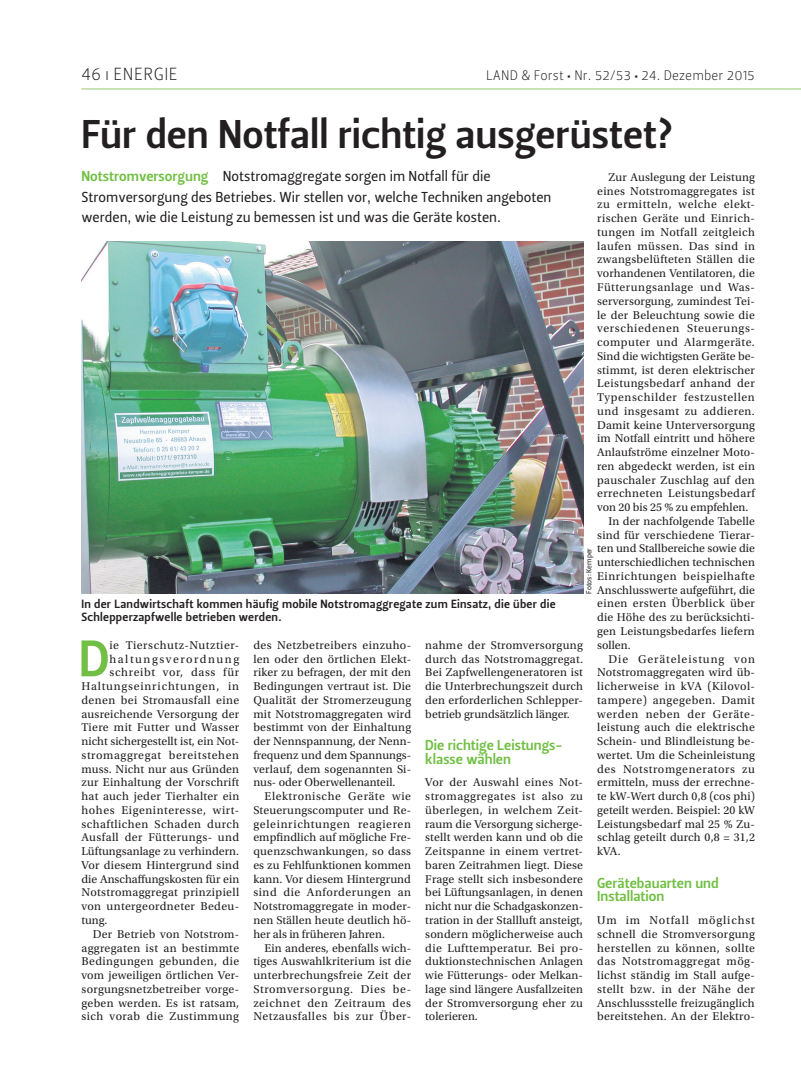
<style>
.page{position:relative;width:801px;height:1085px;background:#fff}
.page>*{position:absolute;margin:0;border:0;box-sizing:border-box;transform-origin:0 0}
.t1{font:51.12px "Leitura Sans Grot 3";color:#71bf44}
.t2{font:40px "Leitura Sans Grot 3";color:#231f20}
.t3{font:17.5px "Leitura Sans Grot 1";letter-spacing:.035em;color:#231f20}
.t4{font:14.38px/20.6px "Leitura Sans Grot 2";color:#231f20}
.t5{font:14.38px/13.8px "Leitura Sans Grot 3";color:#71bf44}
.t6{font:13.75px "Leitura Sans Grot 1";letter-spacing:.01em;color:#231f20}
.t7{font:11.88px/13.8px "Utopia Std";letter-spacing:.02em;color:#231f20;text-align:justify}
.t8{font:11.88px "Utopia Std";color:#231f20}
.t9{font:11.88px "Utopia Std";letter-spacing:.045em;color:#231f20}
.t10{font:11.88px/13.8px "Leitura Sans Grot 3";letter-spacing:.02em;color:#231f20}
.t11{font:11.88px "Utopia Std";letter-spacing:.04em;color:#231f20}
.t12{font:11.88px "Utopia Std";letter-spacing:.05em;color:#231f20}
.t13{font:11.88px "Utopia Std";letter-spacing:.055em;color:#231f20}
.t14{font:11.88px "Utopia Std";letter-spacing:.07em;color:#231f20}
.t15{font:11.88px "Utopia Std";letter-spacing:.08em;color:#231f20}
.t16{font:11.88px "Utopia Std";letter-spacing:.13em;color:#231f20}
.t17{font:7.5px "Leitura Sans Grot 2";color:#231f20}
.s1{font-family:"Leitura Sans Grot 3";color:#71bf44}
</style>
<div class="page">
<hr style="left:81px;top:88px;width:709px;height:2px;background:#aad489">
<svg style="left:790px;top:88px;width:11px;height:2px"></svg>
<img style="left:81px;top:241px;width:503px;height:352px">
<h3 class="t3" style="left:81px;top:62px;width:98px">46 ı energie</h3>
<p class="t6" style="left:486px;top:66px;width:270px">LAND &amp; Forst • Nr. 52/53 • 24. Dezember 2015</p>
<h2 class="t2" style="left:81px;top:107px;width:594px">Für den Notfall richtig ausgerüstet?</h2>
<p class="t4" style="left:81px;top:166px;width:471px"><span class="s1">Notstromversorgung</span> Notstromaggregate sorgen im Notfall für die<br>Stromversorgung des Betriebes. Wir stellen vor, welche Techniken angeboten werden, wie die Leistung zu bemessen ist und was die Geräte kosten.</p>
<p class="t7" style="left:608px;top:170px;width:148px">Zur Auslegung der Leistung</p>
<p class="t7" style="left:597px;top:184px;width:159px">eines Notstromaggregates ist</p>
<p class="t9" style="left:597px;top:198px;width:159px">zu ermitteln, welche elekt-</p>
<p class="t7" style="left:597px;top:212px;width:159px">rischen Geräte und Einrich-</p>
<p class="t7" style="left:597px;top:225px;width:159px">tungen im Notfall zeitgleich</p>
<p class="t11" style="left:597px;top:239px;width:159px">laufen müssen. Das sind in</p>
<p class="t7" style="left:597px;top:253px;width:159px">zwangsbelüfteten Ställen die</p>
<p class="t7" style="left:597px;top:267px;width:159px">vorhandenen Ventilatoren, die</p>
<p class="t9" style="left:597px;top:281px;width:159px">Fütterungsanlage und Was-</p>
<p class="t7" style="left:597px;top:294px;width:159px">serversorgung, zumindest Tei-</p>
<p class="t7" style="left:597px;top:308px;width:159px">le der Beleuchtung sowie die</p>
<p class="t13" style="left:597px;top:322px;width:159px">verschiedenen Steuerungs-</p>
<p class="t11" style="left:597px;top:336px;width:159px">computer und Alarmgeräte.</p>
<p class="t8" style="left:597px;top:349px;width:159px">Sind die wichtigsten Geräte be-</p>
<p class="t7" style="left:597px;top:363px;width:159px">stimmt, ist deren elektrischer</p>
<p class="t7" style="left:597px;top:377px;width:159px">Leistungsbedarf anhand der</p>
<p class="t12" style="left:597px;top:391px;width:159px">Typenschilder festzustellen</p>
<p class="t7" style="left:597px;top:404px;width:159px">und insgesamt zu addieren.</p>
<p class="t7" style="left:597px;top:418px;width:159px">Damit keine Unterversorgung</p>
<p class="t7" style="left:597px;top:432px;width:159px">im Notfall eintritt und höhere</p>
<p class="t7" style="left:597px;top:445px;width:159px">Anlaufströme einzelner Moto-</p>
<p class="t7" style="left:597px;top:459px;width:159px">ren abgedeckt werden, ist ein</p>
<p class="t7" style="left:597px;top:473px;width:159px">pauschaler Zuschlag auf den</p>
<p class="t7" style="left:597px;top:487px;width:159px">errechneten Leistungsbedarf</p>
<p class="t8" style="left:597px;top:501px;width:153px">von 20 bis 25 % zu empfehlen.</p>
<p class="t7" style="left:608px;top:514px;width:148px">In der nachfolgende Tabelle</p>
<p class="t7" style="left:597px;top:528px;width:159px">sind für verschiedene Tierar-</p>
<p class="t8" style="left:597px;top:542px;width:159px">ten und Stallbereiche sowie die</p>
<p class="t8" style="left:597px;top:556px;width:159px">unterschiedlichen technischen</p>
<p class="t9" style="left:597px;top:569px;width:159px">Einrichtungen beispielhafte</p>
<p class="t7" style="left:597px;top:583px;width:159px">Anschlusswerte aufgeführt, die</p>
<p class="t7" style="left:597px;top:597px;width:159px">einen ersten Überblick über</p>
<p class="t7" style="left:597px;top:610px;width:159px">die Höhe des zu berücksichti-</p>
<p class="t7" style="left:597px;top:624px;width:159px">gen Leistungsbedarfes liefern</p>
<p class="t7" style="left:597px;top:638px;width:35px">sollen.</p>
<p class="t15" style="left:608px;top:652px;width:148px">Die Geräteleistung von</p>
<p class="t7" style="left:597px;top:665px;width:159px">Notstromaggregaten wird üb-</p>
<p class="t7" style="left:597px;top:679px;width:159px">licherweise in kVA (Kilovol-</p>
<p class="t7" style="left:597px;top:693px;width:159px">tampere) angegeben. Damit</p>
<p class="t12" style="left:597px;top:707px;width:159px">werden neben der Geräte-</p>
<p class="t7" style="left:597px;top:720px;width:159px">leistung auch die elektrische</p>
<p class="t7" style="left:597px;top:734px;width:159px">Schein- und Blindleistung be-</p>
<p class="t7" style="left:597px;top:748px;width:159px">wertet. Um die Scheinleistung</p>
<p class="t12" style="left:597px;top:762px;width:159px">des Notstromgenerators zu</p>
<p class="t7" style="left:597px;top:775px;width:159px">ermitteln, muss der errechne-</p>
<p class="t7" style="left:597px;top:789px;width:159px">te kW-Wert durch 0,8 (cos phi)</p>
<p class="t7" style="left:597px;top:803px;width:159px">geteilt werden. Beispiel: 20 kW</p>
<p class="t7" style="left:597px;top:817px;width:159px">Leistungsbedarf mal 25 % Zu-</p>
<p class="t7" style="left:597px;top:830px;width:159px">schlag geteilt durch 0,8 = 31,2</p>
<p class="t7" style="left:597px;top:844px;width:25px">kVA.</p>
<p class="t5" style="left:597px;top:875px;width:123px">Gerätebauarten und<br>Installation</p>
<p class="t7" style="left:597px;top:913px;width:159px">Um im Notfall möglichst schnell die Stromversorgung herstellen zu können, sollte das Notstromaggregat mög&shy;lichst ständig im Stall aufge&shy;stellt bzw. in der Nähe der Anschlussstelle freizugänglich bereitstehen. An der Elektro-</p>
<p class="t17" style="left:584px;top:593px;width:47px;rotate:-90deg">Fotos: Kemper</p>
<p class="t10" style="left:81px;top:596px;width:475px">In der Landwirtschaft kommen häufig mobile Notstromaggregate zum Einsatz, die über die<br>Schlepperzapfwelle betrieben werden.</p>
<p class="t7" style="left:425px;top:638px;width:159px">nahme der Stromversorgung durch das Notstromaggregat.<br>Bei Zapfwellengeneratoren ist die Unterbrechungszeit durch den erforderlichen Schlepper&shy;betrieb grundsätzlich länger.</p>
<p class="t5" style="left:425px;top:738px;width:139px">Die richtige Leistungs&shy;klasse wählen</p>
<p class="t7" style="left:425px;top:775px;width:159px">Vor der Auswahl eines Not&shy;stromaggregates ist also zu überlegen, in welchem Zeit&shy;raum die Versorgung sicherge&shy;stellt werden kann und ob die Zeitspanne in einem vertret&shy;baren Zeitrahmen liegt. Diese Frage stellt sich insbesondere bei Lüftungsanlagen, in denen nicht nur die Schadgaskonzen&shy;tration in der Stallluft ansteigt, sondern möglicherweise auch die Lufttemperatur. Bei pro&shy;duktionstechnischen Anlagen wie Fütterungs- oder Melkan&shy;lage sind längere Ausfallzeiten der Stromversorgung eher zu tolerieren.</p>
<p class="t7" style="left:253px;top:638px;width:159px">des Netzbetreibers einzuho&shy;len oder den örtlichen Elekt&shy;riker zu befragen, der mit den Bedingungen vertraut ist. Die Qualität der Stromerzeugung mit Notstromaggregaten wird bestimmt von der Einhaltung der Nennspannung, der Nenn&shy;frequenz und dem Spannungs&shy;verlauf, dem sogenannten Si&shy;nus- oder Oberwellenanteil.</p>
<p class="t7" style="left:253px;top:789px;width:159px;text-indent:11px">Elektronische Geräte wie Steuerungscomputer und Re&shy;geleinrichtungen reagieren empfindlich auf mögliche Fre&shy;quenzschwankungen, so dass es zu Fehlfunktionen kommen kann. Vor diesem Hintergrund sind die Anforderungen an Notstromaggregate in moder&shy;nen Ställen heute deutlich hö&shy;her als in früheren Jahren.</p>
<p class="t7" style="left:253px;top:940px;width:159px;text-indent:11px">Ein anderes, ebenfalls wich&shy;tiges Auswahlkriterium ist die unterbrechungsfreie Zeit der Stromversorgung. Dies be&shy;zeichnet den Zeitraum des Netzausfalles bis zur Über-</p>
<h1 class="t1" style="left:79px;top:624px;width:32px">D</h1>
<p class="t9" style="left:109px;top:638px;width:131px">ie Tierschutz-Nutztier-</p>
<p class="t16" style="left:109px;top:652px;width:131px">haltungsverordnung</p>
<p class="t13" style="left:109px;top:666px;width:131px">schreibt vor, dass für</p>
<p class="t14" style="left:81px;top:679px;width:159px">Haltungseinrichtungen, in</p>
<p class="t7" style="left:81px;top:693px;width:159px">denen bei Stromausfall eine</p>
<p class="t7" style="left:81px;top:707px;width:159px">ausreichende Versorgung der</p>
<p class="t7" style="left:81px;top:720px;width:159px">Tiere mit Futter und Wasser</p>
<p class="t8" style="left:81px;top:734px;width:159px">nicht sichergestellt ist, ein Not-</p>
<p class="t13" style="left:81px;top:748px;width:159px">stromaggregat bereitstehen</p>
<p class="t7" style="left:81px;top:762px;width:159px">muss. Nicht nur aus Gründen</p>
<p class="t7" style="left:81px;top:775px;width:159px">zur Einhaltung der Vorschrift</p>
<p class="t7" style="left:81px;top:789px;width:159px">hat auch jeder Tierhalter ein</p>
<p class="t9" style="left:81px;top:803px;width:159px">hohes Eigeninteresse, wirt-</p>
<p class="t11" style="left:81px;top:817px;width:159px">schaftlichen Schaden durch</p>
<p class="t7" style="left:81px;top:830px;width:159px">Ausfall der Fütterungs- und</p>
<p class="t7" style="left:81px;top:844px;width:159px">Lüftungsanlage zu verhindern.</p>
<p class="t7" style="left:81px;top:858px;width:159px">Vor diesem Hintergrund sind</p>
<p class="t7" style="left:81px;top:872px;width:159px">die Anschaffungskosten für ein</p>
<p class="t7" style="left:81px;top:885px;width:159px">Notstromaggregat prinzipiell</p>
<p class="t7" style="left:81px;top:899px;width:159px">von untergeordneter Bedeu-</p>
<p class="t7" style="left:81px;top:913px;width:28px">tung.</p>
<p class="t7" style="left:93px;top:927px;width:148px">Der Betrieb von Notstrom-</p>
<p class="t7" style="left:81px;top:940px;width:159px">aggregaten ist an bestimmte</p>
<p class="t7" style="left:81px;top:954px;width:159px">Bedingungen gebunden, die</p>
<p class="t7" style="left:81px;top:968px;width:159px">vom jeweiligen örtlichen Ver-</p>
<p class="t7" style="left:81px;top:982px;width:159px">sorgungsnetzbetreiber vorge-</p>
<p class="t7" style="left:81px;top:995px;width:159px">geben werden. Es ist ratsam,</p>
<p class="t11" style="left:81px;top:1009px;width:159px">sich vorab die Zustimmung</p>
</div>
